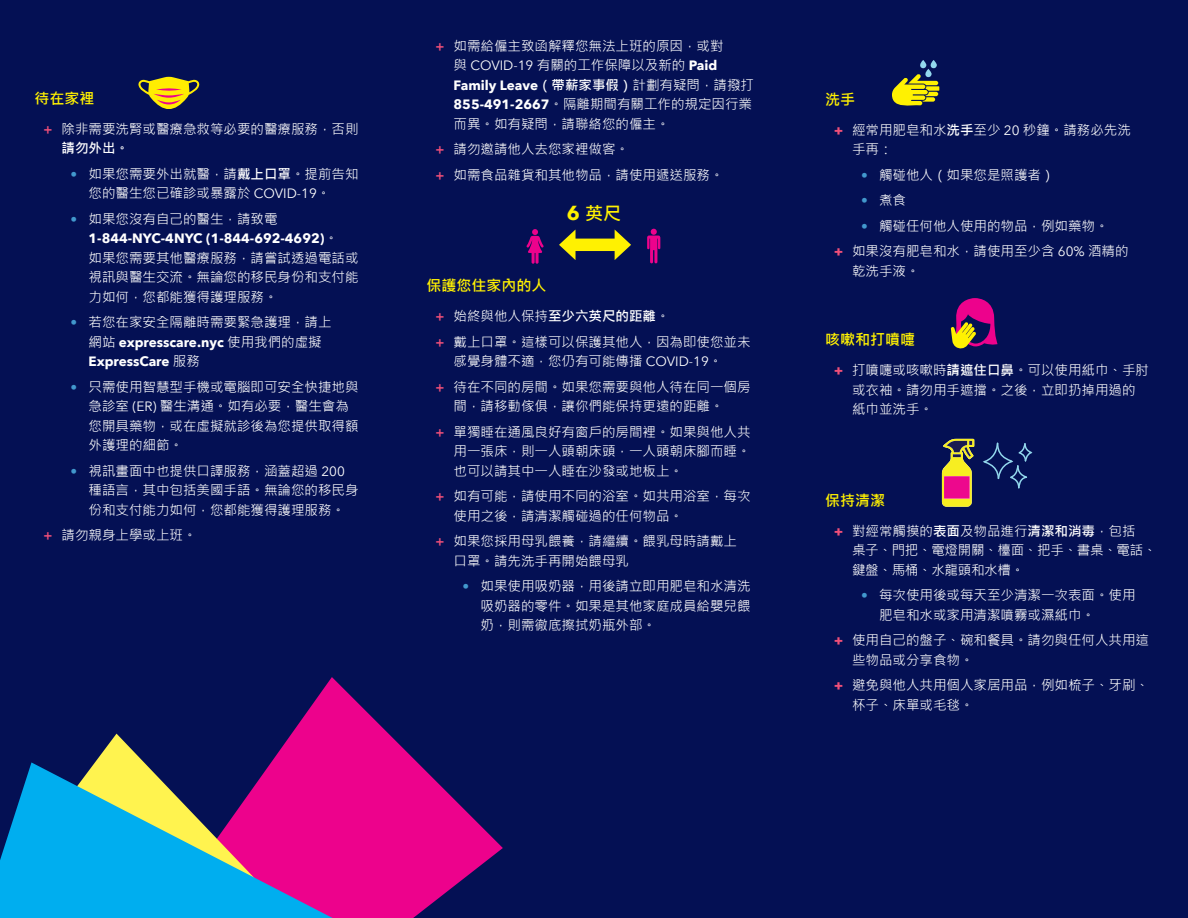
<style>
.page{position:relative;width:1188px;height:918px;background:#041054}
.page>*{position:absolute;margin:0;border:0;box-sizing:border-box;transform-origin:0 0}
.t1{font:700 18px "Microsoft Jheng Hei";color:#fff101}
.t2{font:700 15px "Microsoft Jheng Hei";color:#fff101}
.t3{font:13.5px/19.5px "Microsoft Jheng Hei";color:#fff}
.t4{font:700 13.5px/19.5px "Avenir Next";color:#fff}
.t5{font:13.5px/19.5px "Microsoft Jheng Hei";letter-spacing:-.02em;color:#fff}
.s1{font-family:"Avenir";font-weight:800;color:#f04f79}
.s2{font-weight:700}
.s3{font-family:"Avenir Next";font-weight:800;color:#4298cd}
.s4{font-family:"Avenir Next"}
.s5{font-family:"Microsoft Jheng Hei";font-weight:400}
.s6{font-family:"Avenir Next";font-weight:700}
.s7{font-family:"Microsoft Jheng Hei"}
.s8{font-family:"Avenir Next";font-size:20.25px}
.s9{font-family:"Avenir Next";font-weight:800;color:#f04f79}
</style>
<div class="page">
<svg style="left:287px;top:677px;width:216px;height:241px;fill:#ed028c"></svg>
<svg style="left:95px;top:734px;width:192px;height:28px"></svg>
<svg style="left:0;top:762px;width:333px;height:156px;background:#5377b0"></svg>
<svg style="left:526px;top:229px;width:18px;height:35px"></svg>
<svg style="left:647px;top:229px;width:13px;height:34px"></svg>
<div style="left:569px;top:239px;width:52px;height:12px;background:#fff101"></div>
<svg style="left:559px;top:229px;width:17px;height:31px"></svg>
<svg style="left:615px;top:230px;width:16px;height:30px"></svg>
<svg style="left:892px;top:60px;width:47px;height:46px"></svg>
<svg style="left:951px;top:298px;width:47px;height:51px"></svg>
<svg style="left:138px;top:77px;width:62px;height:32px"></svg>
<svg style="left:983px;top:442px;width:50px;height:47px"></svg>
<svg style="left:942px;top:439px;width:32px;height:68px"></svg>
<p class="t2" style="left:35px;top:89px;width:61px">待在家裡</p>
<p class="t3" style="left:62px;top:119px;width:298px;text-indent:-18px"><span class="s1">+</span> 除非需要洗腎或醫療急救等必要的醫療服務，否則<span class="s2">請勿外出。</span></p>
<p class="t3" style="left:89px;top:164px;width:271px;text-indent:-18px"><span class="s3">•</span> 如果您需要外出就醫，請<span class="s2">戴上口罩</span>。提前告知您的醫生您已確診或暴露於 <span class="s4">COVID-19</span>。</p>
<p class="t3" style="left:71px;top:209px;width:208px"><span class="s3">•</span> 如果您沒有自己的醫生，請致電</p>
<p class="t4" style="left:89px;top:229px;width:251px">1-844-NYC-4NYC (1-844-692-4692)<span class="s5">。</span></p>
<p class="t3" style="left:89px;top:248px;width:271px;text-align:justify">如果您需要其他醫療服務，請嘗試透過電話或視訊與醫生交流。無論您的移民身份和支付能力如何，您都能獲得護理服務。</p>
<p class="t3" style="left:71px;top:313px;width:262px"><span class="s3">•</span> 若您在家安全隔離時需要緊急護理，請上</p>
<p class="t4" style="left:89px;top:332px;width:235px"><span class="s5">網站</span> expresscare.nyc <span class="s5">使用我們的虛擬<br></span>ExpressCare <span class="s5">服務</span></p>
<p class="t3" style="left:89px;top:377px;width:271px;text-indent:-18px"><span class="s3">•</span> 只需使用智慧型手機或電腦即可安全快捷地與急診室 <span class="s4">(ER)</span> 醫生溝通。如有必要，醫生會為您開具藥物，或在虛擬就診後為您提供取得額外護理的細節。</p>
<p class="t3" style="left:89px;top:461px;width:271px;text-indent:-18px"><span class="s3">•</span> 視訊畫面中也提供口譯服務，涵蓋超過 <span class="s4">200</span>種語言，其中包括美國手語。無論您的移民身份和支付能力如何，您都能獲得護理服務。</p>
<p class="t3" style="left:44px;top:526px;width:154px"><span class="s1">+</span> 請勿親身上學或上班。</p>
<p class="t3" style="left:454px;top:36px;width:271px;text-indent:-18px"><span class="s1">+</span> 如需給僱主致函解釋您無法上班的原因，或對與 <span class="s4">COVID-19</span> 有關的工作保障以及新的 <span class="s6">Paid</span></p>
<p class="t4" style="left:454px;top:75px;width:302px">Family Leave<span class="s7">（帶薪家事假）</span><span class="s5">計劃有疑問，請撥打</span></p>
<p class="t3" style="left:454px;top:94px;width:300px"><span class="s6">855-491-2667</span>。隔離期間有關工作的規定因行業而異。如有疑問，請聯絡您的僱主。</p>
<p class="t3" style="left:436px;top:136px;width:289px;line-height:25.5px"><span class="s1">+</span> 請勿邀請他人去您家裡做客。<br><span class="s1">+</span> 如需食品雜貨和其他物品，請使用遞送服務。</p>
<h1 class="t1" style="left:567px;top:202px;width:56px"><span class="s8">6</span> 英尺</h1>
<p class="t2" style="left:427px;top:277px;width:121px">保護您住家內的人</p>
<p class="t3" style="left:436px;top:304px;width:316px;line-height:25.5px"><span class="s1">+</span> 始終與他人保持<span class="s2">至少六英尺的距離</span>。<br><span class="s1">+</span> 戴上口罩。這樣可以保護其他人，因為即使您並未</p>
<p class="t3" style="left:436px;top:349px;width:316px;line-height:25.5px;text-indent:18px">感覺身體不適，您仍有可能傳播 <span class="s4">COVID-19</span>。<br><span class="s1">+</span> 待在不同的房間。如果您需要與他人待在同一個房</p>
<p class="t3" style="left:436px;top:394px;width:316px;line-height:25.5px;text-indent:18px">間，請移動傢俱，讓你們能保持更遠的距離。<br><span class="s1">+</span> 單獨睡在通風良好有窗戶的房間裡。如果與他人共</p>
<p class="t3" style="left:454px;top:442px;width:298px">用一張床，則一人頭朝床頭，一人頭朝床腳而睡。也可以請其中一人睡在沙發或地板上。</p>
<p class="t3" style="left:454px;top:487px;width:298px;text-indent:-18px"><span class="s1">+</span> 如有可能，請使用不同的浴室。如共用浴室，每次使用之後，請清潔觸碰過的任何物品。</p>
<p class="t3" style="left:454px;top:532px;width:285px;text-indent:-18px"><span class="s1">+</span> 如果您採用母乳餵養，請繼續。餵乳母時請戴上口罩。請先洗手再開始餵母乳</p>
<p class="t3" style="left:481px;top:577px;width:271px;text-align:justify;text-indent:-18px"><span class="s3">•</span> 如果使用吸奶器，用後請立即用肥皂和水清洗吸奶器的零件。如果是其他家庭成員給嬰兒餵奶，則需徹底擦拭奶瓶外部。</p>
<p class="t2" style="left:825px;top:90px;width:31px">洗手</p>
<p class="t3" style="left:852px;top:120px;width:280px;text-indent:-18px"><span class="s9">+</span> 經常用肥皂和水<span class="s2">洗手</span>至少 <span class="s4">20</span> 秒鐘。請務必先洗手再：</p>
<p class="t3" style="left:861px;top:165px;width:195px"><span class="s3">•</span> 觸碰他人（如果您是照護者）</p>
<p class="t3" style="left:861px;top:191px;width:46px"><span class="s3">•</span> 煮食</p>
<p class="t3" style="left:834px;top:213px;width:296px;line-height:25.5px;text-align:center"><span class="s3">•</span> 觸碰任何他人使用的物品，例如藥物。<br><span class="s9">+</span> 如果沒有肥皂和水，請使用至少含 <span class="s4">60%</span> 酒精的</p>
<p class="t3" style="left:852px;top:261px;width:69px">乾洗手液。</p>
<p class="t2" style="left:825px;top:331px;width:91px">咳嗽和打噴嚏</p>
<p class="t3" style="left:852px;top:361px;width:298px;text-indent:-18px"><span class="s9">+</span> 打噴嚏或咳嗽時<span class="s2">請遮住口鼻</span>。可以使用紙巾、手肘或衣袖。請勿用手遮擋。之後，立即扔掉用過的紙巾並洗手。</p>
<p class="t2" style="left:825px;top:491px;width:61px">保持清潔</p>
<p class="t5" style="left:852px;top:521px;width:306px;text-indent:-18px"><span class="s9">+</span> 對經常觸摸的<span class="s2">表面</span>及物品進行<span class="s2">清潔和消毒</span>，包括<br>桌子、門把、電燈開關、檯面、把手、書桌、電話、鍵盤、馬桶、水龍頭和水槽。</p>
<p class="t3" style="left:879px;top:586px;width:258px;text-indent:-18px"><span class="s3">•</span> 每次使用後或每天至少清潔一次表面。使用肥皂和水或家用清潔噴霧或濕紙巾。</p>
<p class="t3" style="left:852px;top:631px;width:298px;text-indent:-18px"><span class="s9">+</span> 使用自己的盤子、碗和餐具。請勿與任何人共用這些物品或分享食物。</p>
<p class="t3" style="left:852px;top:676px;width:298px;text-indent:-18px"><span class="s9">+</span> 避免與他人共用個人家居用品，例如梳子、牙刷、杯子、床單或毛毯。</p>
</div>
